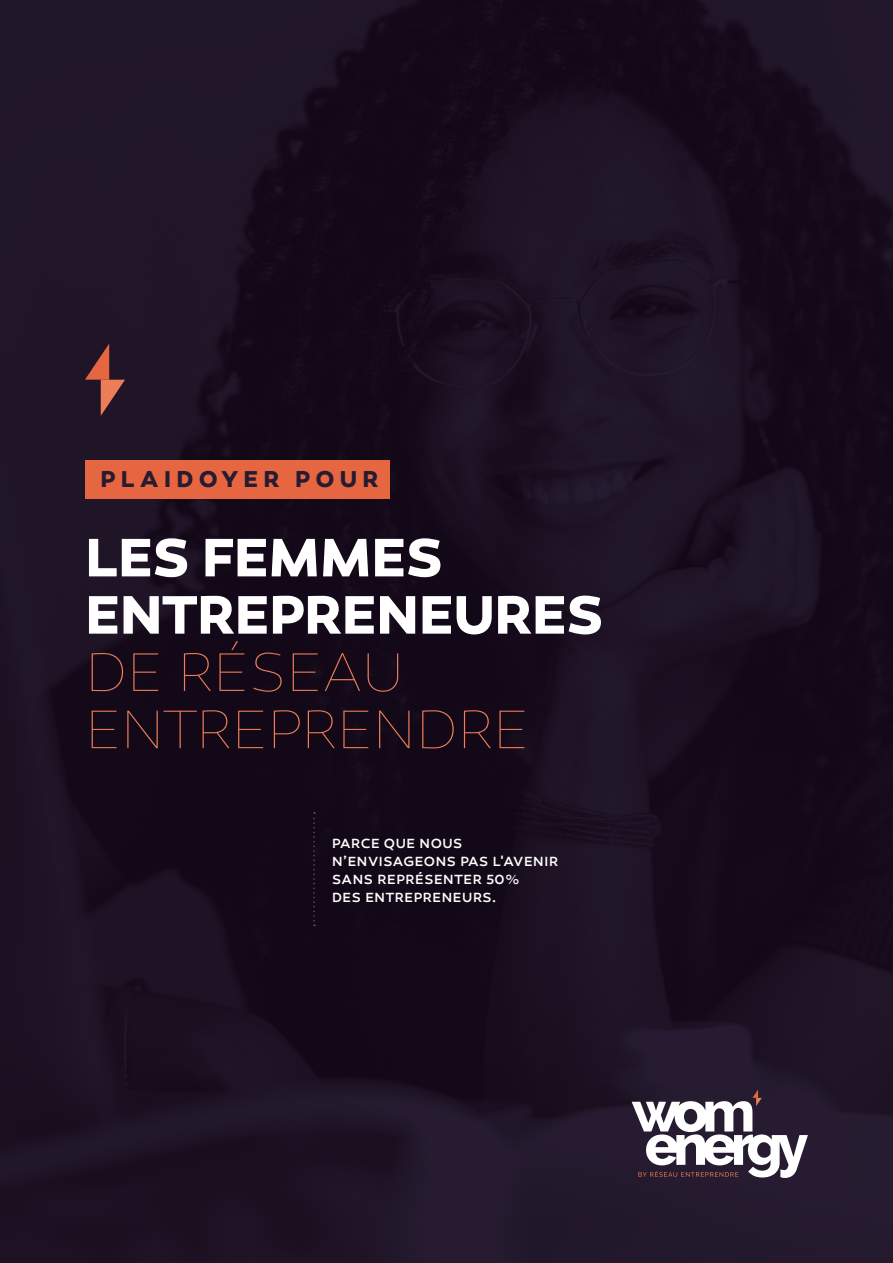
<style>
.page{position:relative;width:893px;height:1263px;background:#fff}
.page>*{position:absolute;margin:0;border:0;box-sizing:border-box;transform-origin:0 0}
.t1{font:700 55.2px/57.3px "Canaro";color:#fff}
.t2{font:100 55.2px/57.3px "Canaro";color:#ed7d59}
.t3{font:700 23.4px "Canaro";letter-spacing:.225em;color:#261b30}
.t4{font:500 13.5px/18px "Canaro";letter-spacing:.04em;color:#fff}
</style>
<div class="page">
<img style="left:0;top:0;width:893px;height:1263px">
<svg style="left:632px;top:1089px;width:176px;height:89px"></svg>
<div style="left:85px;top:460px;width:305px;height:39px;background:#e66642"></div>
<svg style="left:85px;top:344px;width:40px;height:72px;background:#5c3132"></svg>
<svg style="left:313px;top:812px;width:2px;height:114px"></svg>
<h2 class="t3" style="left:101px;top:464px;width:279px">PLAIDOYER POUR</h2>
<h1 class="t1" style="left:85px;top:529px;width:520px">LES FEMMES<br>ENTREPRENEURES</h1>
<h1 class="t2" style="left:85px;top:645px;width:445px">DE RÉSEAU<br>ENTREPRENDRE</h1>
<p class="t4" style="left:332px;top:834px;width:228px">PARCE QUE NOUS<br>N’ENVISAGEONS PAS L'AVENIR<br>SANS REPRÉSENTER 50%<br>DES ENTREPRENEURS.</p>
</div>
